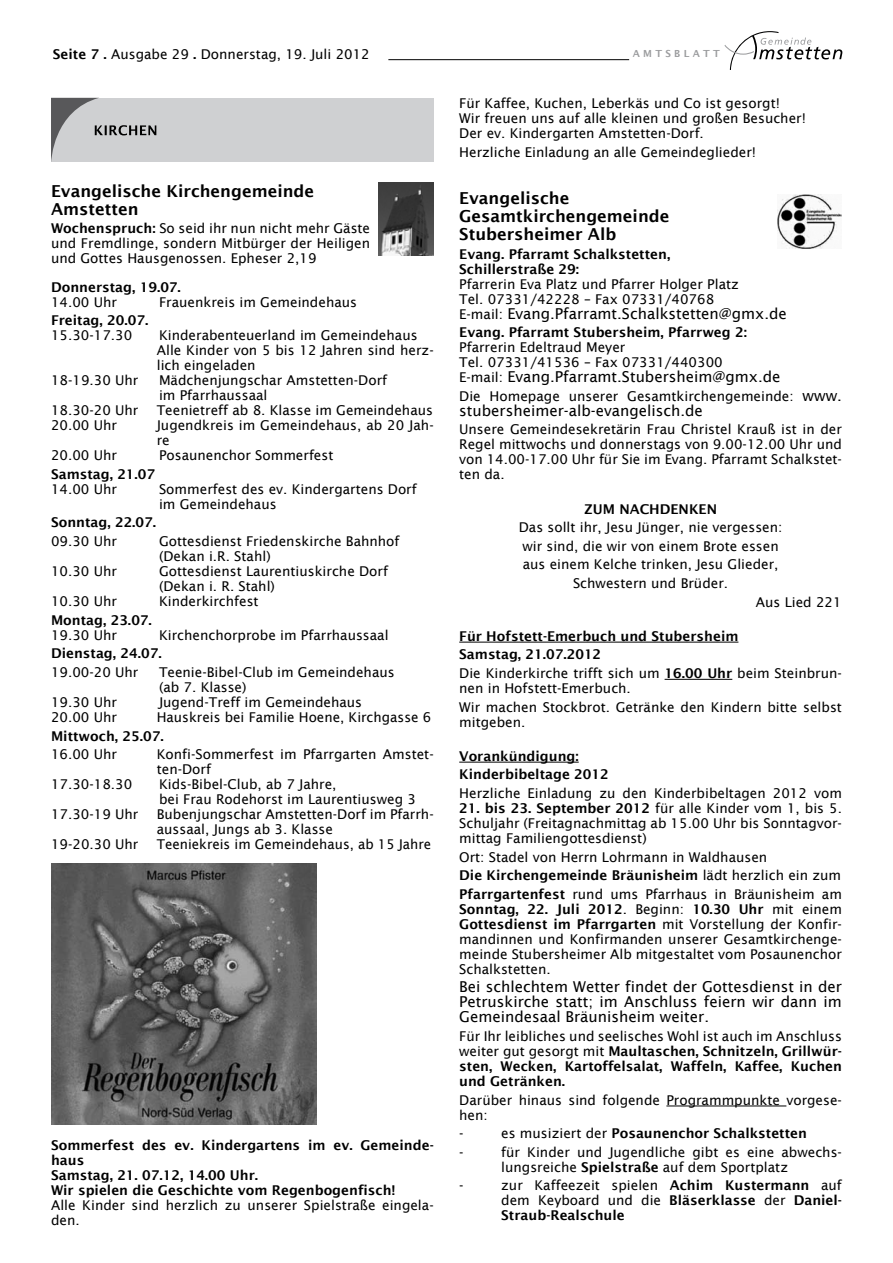
<style>
.page{position:relative;width:893px;height:1263px;background:#fff}
.page>*{position:absolute;margin:0;border:0;box-sizing:border-box;transform-origin:0 0}
.t1{font:600 16.5px/18px "Lucida Sans";color:#000}
.t2{font:15px/15px "Lucida Sans";color:#000;text-align:justify}
.t3{font:13.5px/15px "Lucida Sans";color:#000}
.t4{font:600 13.5px/15px "Lucida Sans";color:#000}
.t5{font:600 9.75px "Lucida Sans";letter-spacing:.34em;color:#9c9d9f}
.s1{font-weight:600}
.s2{font-size:13.5px}
.s3{font-size:15px}
.s4{font-weight:400}
</style>
<div class="page">
<svg style="left:724px;top:31px;width:118px;height:39px"></svg>
<hr style="left:388px;top:59px;width:241px;height:1px;background:#000">
<hr style="left:459px;top:642px;width:279px;height:1px;background:#000">
<hr style="left:665px;top:679px;width:67px;height:1px;background:#000">
<hr style="left:459px;top:762px;width:120px;height:1px;background:#000">
<hr style="left:666px;top:1106px;width:120px;height:1px;background:#000">
<div style="left:51px;top:98px;width:383px;height:64px;background:#cfd0d2"></div>
<svg style="left:51px;top:98px;width:105px;height:64px"></svg>
<img style="left:379px;top:183px;width:55px;height:72px">
<img style="left:778px;top:194px;width:64px;height:55px">
<img style="left:51px;top:863px;width:266px;height:261px">
<p class="t3" style="left:53px;top:47px;width:318px"><span class="s1">Seite 7 .</span> Ausgabe 29 <span class="s1">.</span> Donnerstag, 19. Juli 2012</p>
<p class="t5" style="left:633px;top:48px;width:89px">AMTSBLATT</p>
<p class="t1" style="left:51px;top:182px;width:265px">Evangelische Kirchengemeinde<br>Amstetten</p>
<p class="t3" style="left:51px;top:221px;width:321px;text-align:justify"><span class="s1">Wochenspruch:</span> So seid ihr nun nicht mehr Gäste und Fremdlinge, sondern Mitbürger der Heiligen und Gottes Hausgenossen. Epheser 2,19</p>
<p class="t4" style="left:51px;top:279px;width:131px">Donnerstag, 19.07.</p>
<p class="t3" style="left:51px;top:294px;width:67px">14.00 Uhr</p>
<p class="t3" style="left:159px;top:294px;width:200px">Frauenkreis im Gemeindehaus</p>
<p class="t4" style="left:51px;top:313px;width:99px">Freitag, 20.07.</p>
<p class="t3" style="left:51px;top:328px;width:83px">15.30-17.30</p>
<p class="t3" style="left:157px;top:328px;width:278px">Kinderabenteuerland im Gemeindehaus<br>Alle Kinder von 5 bis 12 Jahren sind herz&shy;lich eingeladen</p>
<p class="t3" style="left:51px;top:373px;width:89px">18-19.30 Uhr</p>
<p class="t3" style="left:159px;top:373px;width:230px">Mädchenjungschar Amstetten-Dorf im Pfarrhaussaal</p>
<p class="t3" style="left:51px;top:403px;width:89px">18.30-20 Uhr</p>
<p class="t3" style="left:157px;top:403px;width:278px">Teenietreff ab 8. Klasse im Gemeindehaus</p>
<p class="t3" style="left:51px;top:418px;width:67px">20.00 Uhr</p>
<p class="t3" style="left:157px;top:418px;width:278px">Jugendkreis im Gemeindehaus, ab 20 Jah&shy;re</p>
<p class="t3" style="left:51px;top:448px;width:67px">20.00 Uhr</p>
<p class="t3" style="left:159px;top:448px;width:176px">Posaunenchor Sommerfest</p>
<p class="t4" style="left:51px;top:466px;width:106px">Samstag, 21.07</p>
<p class="t3" style="left:51px;top:481px;width:67px">14.00 Uhr</p>
<p class="t3" style="left:159px;top:481px;width:259px">Sommerfest des ev. Kindergartens Dorf im Gemeindehaus</p>
<p class="t4" style="left:51px;top:515px;width:107px">Sonntag, 22.07.</p>
<p class="t3" style="left:51px;top:534px;width:67px">09.30 Uhr</p>
<p class="t3" style="left:159px;top:534px;width:242px">Gottesdienst Friedenskirche Bahnhof (Dekan i.R. Stahl)</p>
<p class="t3" style="left:51px;top:564px;width:67px">10.30 Uhr</p>
<p class="t3" style="left:159px;top:564px;width:231px">Gottesdienst Laurentiuskirche Dorf (Dekan i. R. Stahl)</p>
<p class="t3" style="left:51px;top:594px;width:67px">10.30 Uhr</p>
<p class="t3" style="left:159px;top:594px;width:101px">Kinderkirchfest</p>
<p class="t4" style="left:51px;top:612px;width:102px">Montag, 23.07.</p>
<p class="t3" style="left:51px;top:627px;width:67px">19.30 Uhr</p>
<p class="t3" style="left:159px;top:627px;width:231px">Kirchenchorprobe im Pfarrhaussaal</p>
<p class="t4" style="left:51px;top:646px;width:112px">Dienstag, 24.07.</p>
<p class="t3" style="left:51px;top:664px;width:89px">19.00-20 Uhr</p>
<p class="t3" style="left:159px;top:664px;width:237px">Teenie-Bibel-Club im Gemeindehaus (ab 7. Klasse)</p>
<p class="t3" style="left:51px;top:694px;width:67px">19.30 Uhr</p>
<p class="t3" style="left:159px;top:694px;width:205px">Jugend-Treff im Gemeindehaus</p>
<p class="t3" style="left:51px;top:709px;width:67px">20.00 Uhr</p>
<p class="t3" style="left:157px;top:709px;width:276px">Hauskreis bei Familie Hoene, Kirchgasse 6</p>
<p class="t4" style="left:51px;top:728px;width:114px">Mittwoch, 25.07.</p>
<p class="t3" style="left:51px;top:747px;width:67px">16.00 Uhr</p>
<p class="t3" style="left:157px;top:747px;width:278px">Konfi-Sommerfest im Pfarrgarten Amstet&shy;ten-Dorf</p>
<p class="t3" style="left:51px;top:777px;width:83px">17.30-18.30</p>
<p class="t3" style="left:159px;top:777px;width:258px">Kids-Bibel-Club, ab 7 Jahre,<br>bei Frau Rodehorst im Laurentiusweg 3</p>
<p class="t3" style="left:51px;top:807px;width:89px">17.30-19 Uhr</p>
<p class="t3" style="left:157px;top:807px;width:278px">Bubenjungschar Amstetten-Dorf im Pfarrh&shy;aussaal, Jungs ab 3. Klasse</p>
<p class="t3" style="left:51px;top:837px;width:89px">19-20.30 Uhr</p>
<p class="t3" style="left:157px;top:837px;width:276px">Teeniekreis im Gemeindehaus, ab 15 Jahre</p>
<p class="t4" style="left:51px;top:1137px;width:384px">Sommerfest des ev. Kindergartens im ev. Gemeinde&shy;haus<br>Samstag, 21. 07.12, 14.00 Uhr.<br>Wir spielen die Geschichte vom Regenbogenfisch!</p>
<p class="t3" style="left:51px;top:1197px;width:384px">Alle Kinder sind herzlich zu unserer Spielstraße eingela&shy;den.</p>
<p class="t3" style="left:459px;top:96px;width:348px">Für Kaffee, Kuchen, Leberkäs und Co ist gesorgt!<br>Wir freuen uns auf alle kleinen und großen Besucher!<br>Der ev. Kindergarten Amstetten-Dorf.</p>
<p class="t3" style="left:459px;top:144px;width:298px">Herzliche Einladung an alle Gemeindeglieder!</p>
<p class="t1" style="left:459px;top:189px;width:212px">Evangelische<br>Gesamtkirchengemeinde<br>Stubersheimer Alb</p>
<p class="t4" style="left:459px;top:246px;width:213px">Evang. Pfarramt Schalkstetten,<br>Schillerstraße 29:</p>
<p class="t3" style="left:459px;top:276px;width:281px">Pfarrerin Eva Platz und Pfarrer Holger Platz<br>Tel. 07331/42228 – Fax 07331/40768</p>
<p class="t2" style="left:459px;top:306px;width:329px"><span class="s2">E-mail:</span> Evang.Pfarramt.Schalkstetten@gmx.de</p>
<p class="t4" style="left:459px;top:325px;width:289px">Evang. Pfarramt Stubersheim, Pfarrweg 2:</p>
<p class="t3" style="left:459px;top:340px;width:265px">Pfarrerin Edeltraud Meyer<br>Tel. 07331/41536 – Fax 07331/440300</p>
<p class="t2" style="left:459px;top:369px;width:323px"><span class="s2">E-mail:</span> Evang.Pfarramt.Stubersheim@gmx.de</p>
<p class="t3" style="left:459px;top:388px;width:384px">Die Homepage unserer Gesamtkirchengemeinde: <span class="s3">www.</span></p>
<p class="t2" style="left:459px;top:403px;width:245px">stubersheimer-alb-evangelisch.de</p>
<p class="t3" style="left:459px;top:422px;width:384px;text-align:justify">Unsere Gemeindesekretärin Frau Christel Krauß ist in der Regel mittwochs und donnerstags von 9.00-12.00 Uhr und von 14.00-17.00 Uhr für Sie im Evang. Pfarramt Schalkstet&shy;ten da.</p>
<p class="t4" style="left:584px;top:501px;width:134px">ZUM NACHDENKEN</p>
<p class="t3" style="left:519px;top:520px;width:265px">Das sollt ihr, Jesu Jünger, nie vergessen:</p>
<p class="t3" style="left:522px;top:538px;width:258px">wir sind, die wir von einem Brote essen</p>
<p class="t3" style="left:523px;top:557px;width:257px">aus einem Kelche trinken, Jesu Glieder,</p>
<p class="t3" style="left:573px;top:576px;width:157px">Schwestern und Brüder.</p>
<p class="t3" style="left:756px;top:594px;width:87px">Aus Lied 221</p>
<p class="t4" style="left:459px;top:627px;width:384px;line-height:18.6px">Für Hofstett-Emerbuch und Stubersheim<br>Samstag, 21.07.2012<br><span class="s4">Die Kinderkirche trifft sich um</span> 16.00 Uhr <span class="s4">beim Steinbrun-</span></p>
<p class="t3" style="left:459px;top:679px;width:384px;line-height:18.6px">nen in Hofstett-Emerbuch.<br>Wir machen Stockbrot. Getränke den Kindern bitte selbst</p>
<p class="t3" style="left:459px;top:714px;width:68px">mitgeben.</p>
<p class="t4" style="left:459px;top:747px;width:151px;line-height:18.6px">Vorankündigung:<br>Kinderbibeltage 2012</p>
<p class="t3" style="left:459px;top:786px;width:384px">Herzliche Einladung zu den Kinderbibeltagen 2012 vom</p>
<p class="t3" style="left:459px;top:801px;width:384px;text-align:justify"><span class="s1">21. bis 23. September 2012</span> für alle Kinder vom 1, bis 5.<br>Schuljahr (Freitagnachmittag ab 15.00 Uhr bis Sonntagvor&shy;mittag Familiengottesdienst)</p>
<p class="t3" style="left:459px;top:847px;width:384px;line-height:18.6px">Ort: Stadel von Herrn Lohrmann in Waldhausen<br><span class="s1">Die Kirchengemeinde Bräunisheim</span> lädt herzlich ein zum<br><span class="s1">Pfarrgartenfest</span> rund ums Pfarrhaus in Bräunisheim am</p>
<p class="t3" style="left:459px;top:901px;width:384px;text-align:justify"><span class="s1">Sonntag, 22. Juli 2012</span>. Beginn: <span class="s1">10.30 Uhr</span> mit einem <span class="s1">Gottesdienst im Pfarrgarten</span> mit Vorstellung der Konfir&shy;mandinnen und Konfirmanden unserer Gesamtkirchenge&shy;meinde Stubersheimer Alb mitgestaltet vom Posaunenchor Schalkstetten.</p>
<p class="t2" style="left:459px;top:979px;width:384px">Bei schlechtem Wetter findet der Gottesdienst in der Petruskirche statt; im Anschluss feiern wir dann im Gemeindesaal Bräunisheim weiter.</p>
<p class="t4" style="left:459px;top:1029px;width:384px;text-align:justify"><span class="s4">Für Ihr leibliches und seelisches Wohl ist auch im Anschluss weiter gut gesorgt mit</span> Maultaschen, Schnitzeln, Grillwür&shy;sten, Wecken, Kartoffelsalat, Waffeln, Kaffee, Kuchen und Getränken.</p>
<p class="t3" style="left:459px;top:1092px;width:384px">Darüber hinaus sind folgende Programmpunkte vorgese&shy;hen:</p>
<p class="t3" style="left:459px;top:1126px;width:6px">-</p>
<p class="t4" style="left:501px;top:1126px;width:307px"><span class="s4">es musiziert der</span> Posaunenchor Schalkstetten</p>
<p class="t3" style="left:459px;top:1144px;width:6px">-</p>
<p class="t3" style="left:501px;top:1144px;width:342px">für Kinder und Jugendliche gibt es eine abwechs&shy;lungsreiche <span class="s1">Spielstraße</span> auf dem Sportplatz</p>
<p class="t3" style="left:459px;top:1178px;width:6px">-</p>
<p class="t4" style="left:501px;top:1178px;width:342px;text-align:justify"><span class="s4">zur Kaffeezeit spielen</span> Achim Kustermann <span class="s4">auf dem Keyboard und die</span> Bläserklasse <span class="s4">der</span> Daniel-Straub-Realschule</p>
</div>
